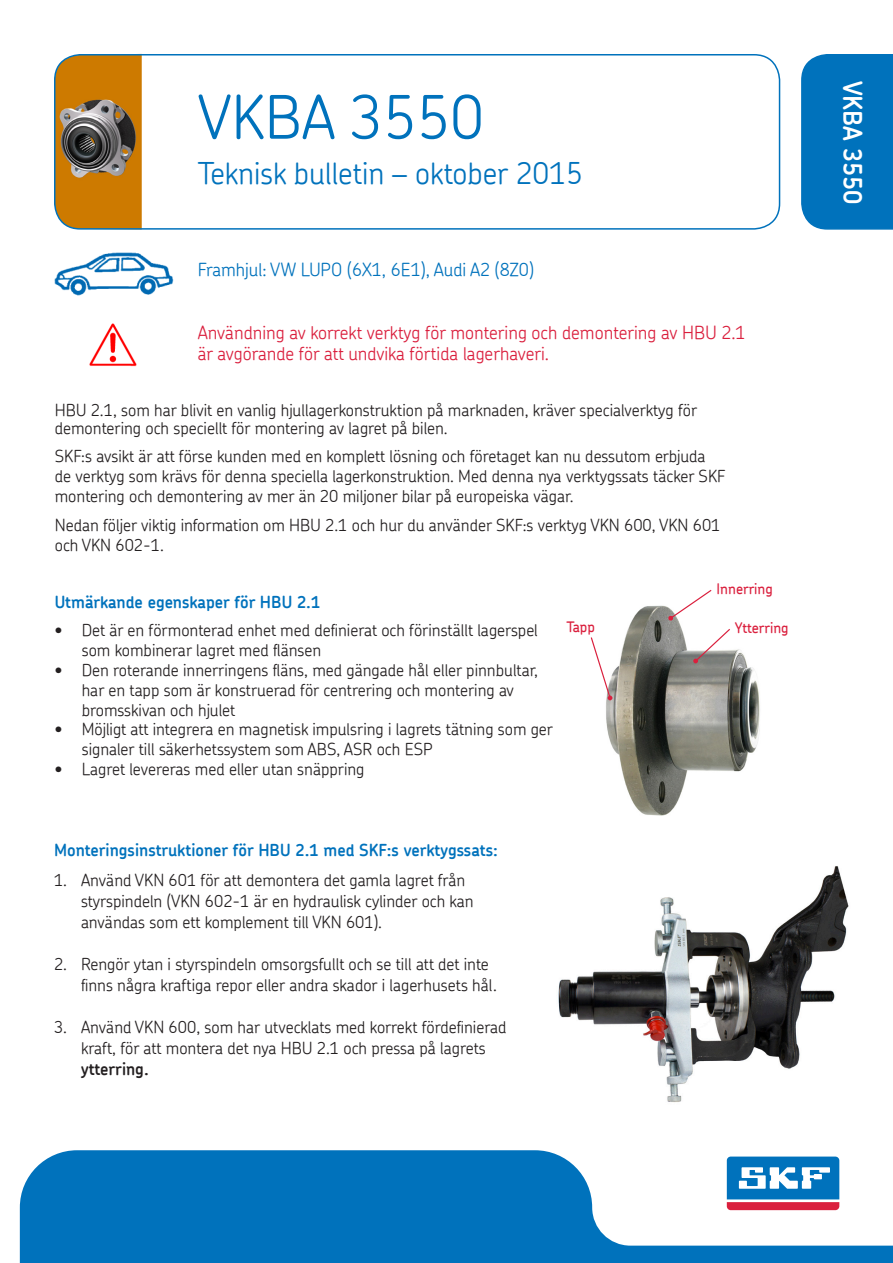
<style>
.page{position:relative;width:893px;height:1263px;background:#fff}
.page>*{position:absolute;margin:0;border:0;box-sizing:border-box;transform-origin:0 0}
.aa_title{font:300 60px "SKF Chevin";color:#0072bc}
.ab_subtitle{font:300 30px "SKF Chevin";color:#0072bc}
.ac_code_side{font:600 25.5px "SKF Chevin";color:#fff}
.ae_red_body_bigger{font:300 18px/21px "SKF Chevin";color:#da1f3d}
.ad_blue_body_bigger{font:300 18px "SKF Chevin";color:#0072bc}
.af_body{font:300 16.5px/19.8px "SKF Chevin";color:#231f20}
.ag_blue_heading{font:600 16.5px "SKF Chevin";color:#0072bc}
.aj_image_red{font:500 14.4px "SKF Chevin";color:#da1f3d}
.s1{font-weight:600}
</style>
<div class="page">
<img style="left:55px;top:54px;width:87px;height:175px">
<div style="left:54px;top:54px;width:726px;height:176px;border:2px solid #0072bc;border-radius:26px"></div>
<img style="left:54px;top:253px;width:119px;height:43px">
<img style="left:89px;top:323px;width:48px;height:44px">
<div style="left:801px;top:54px;width:92px;height:176px;background:#0072bc"></div>
<img style="left:606px;top:605px;width:154px;height:211px">
<svg style="left:590px;top:636px;width:22px;height:64px"></svg>
<svg style="left:693px;top:627px;width:38px;height:36px"></svg>
<svg style="left:668px;top:589px;width:45px;height:32px"></svg>
<img style="left:558px;top:866px;width:291px;height:236px">
<svg style="left:20px;top:1150px;width:873px;height:113px;fill:#0072bc"></svg>
<svg style="left:724px;top:1154px;width:118px;height:59px"></svg>
<svg style="left:727px;top:1156px;width:112px;height:54px"></svg>
<p class="aa_title" style="left:198px;top:78px;width:288px">VKBA 3550</p>
<p class="ab_subtitle" style="left:198px;top:154px;width:387px">Teknisk bulletin – oktober 2015</p>
<p class="ad_blue_body_bigger" style="left:198px;top:258px;width:338px">Framhjul: VW LUPO (6X1, 6E1), Audi A2 (8Z0)</p>
<p class="ae_red_body_bigger" style="left:198px;top:322px;width:549px">Användning av korrekt verktyg för montering och demontering av HBU 2.1 är avgörande för att undvika förtida lagerhaveri.</p>
<p class="af_body" style="left:55px;top:400px;width:644px;line-height:18px">HBU 2.1, som har blivit en vanlig hjullagerkonstruktion på marknaden, kräver specialverktyg för demontering och speciellt för montering av lagret på bilen.</p>
<p class="af_body" style="left:55px;top:446px;width:672px">SKF:s avsikt är att förse kunden med en komplett lösning och företaget kan nu dessutom erbjuda de verktyg som krävs för denna speciella lagerkonstruktion. Med denna nya verktygssats täcker SKF montering och demontering av mer än 20 miljoner bilar på europeiska vägar.</p>
<p class="af_body" style="left:55px;top:515px;width:667px">Nedan följer viktig information om HBU 2.1 och hur du använder SKF:s verktyg VKN 600, VKN 601 och VKN 602-1.</p>
<p class="ag_blue_heading" style="left:55px;top:591px;width:267px">Utmärkande egenskaper för HBU 2.1</p>
<p class="af_body" style="left:82px;top:620px;width:458px;text-indent:-27px">• Det är en förmonterad enhet med definierat och förinställt lagerspel som kombinerar lagret med flänsen</p>
<p class="af_body" style="left:82px;top:660px;width:458px;text-indent:-27px">• Den roterande innerringens fläns, med gängade hål eller pinnbultar, har en tapp som är konstruerad för centrering och montering av bromsskivan och hjulet</p>
<p class="af_body" style="left:82px;top:719px;width:473px;text-indent:-27px">• Möjligt att integrera en magnetisk impulsring i lagrets tätning som ger signaler till säkerhetssystem som ABS, ASR och ESP</p>
<p class="af_body" style="left:55px;top:759px;width:311px">• Lagret levereras med eller utan snäppring</p>
<p class="aj_image_red" style="left:717px;top:580px;width:58px">Innerring</p>
<p class="aj_image_red" style="left:567px;top:617px;width:30px">Tapp</p>
<p class="aj_image_red" style="left:735px;top:618px;width:55px">Ytterring</p>
<p class="ag_blue_heading" style="left:54px;top:839px;width:445px">Monteringsinstruktioner för HBU 2.1 med SKF:s verktygssats:</p>
<p class="af_body" style="left:81px;top:869px;width:394px;line-height:21px;text-indent:-27px">1. Använd VKN 601 för att demontera det gamla lagret från styrspindeln (VKN 602-1 är en hydraulisk cylinder och kan användas som ett komplement till VKN 601).</p>
<p class="af_body" style="left:81px;top:953px;width:417px;line-height:21px;text-indent:-27px">2. Rengör ytan i styrspindeln omsorgsfullt och se till att det inte finns några kraftiga repor eller andra skador i lagerhusets hål.</p>
<p class="af_body" style="left:81px;top:1016px;width:427px;line-height:21px;text-indent:-27px">3. Använd VKN 600, som har utvecklats med korrekt fördefinierad kraft, för att montera det nya HBU 2.1 och pressa på lagrets <span class="s1">ytterring.</span></p>
<p class="ac_code_side" style="left:869px;top:81px;width:126px;rotate:90deg">VKBA 3550</p>
</div>
